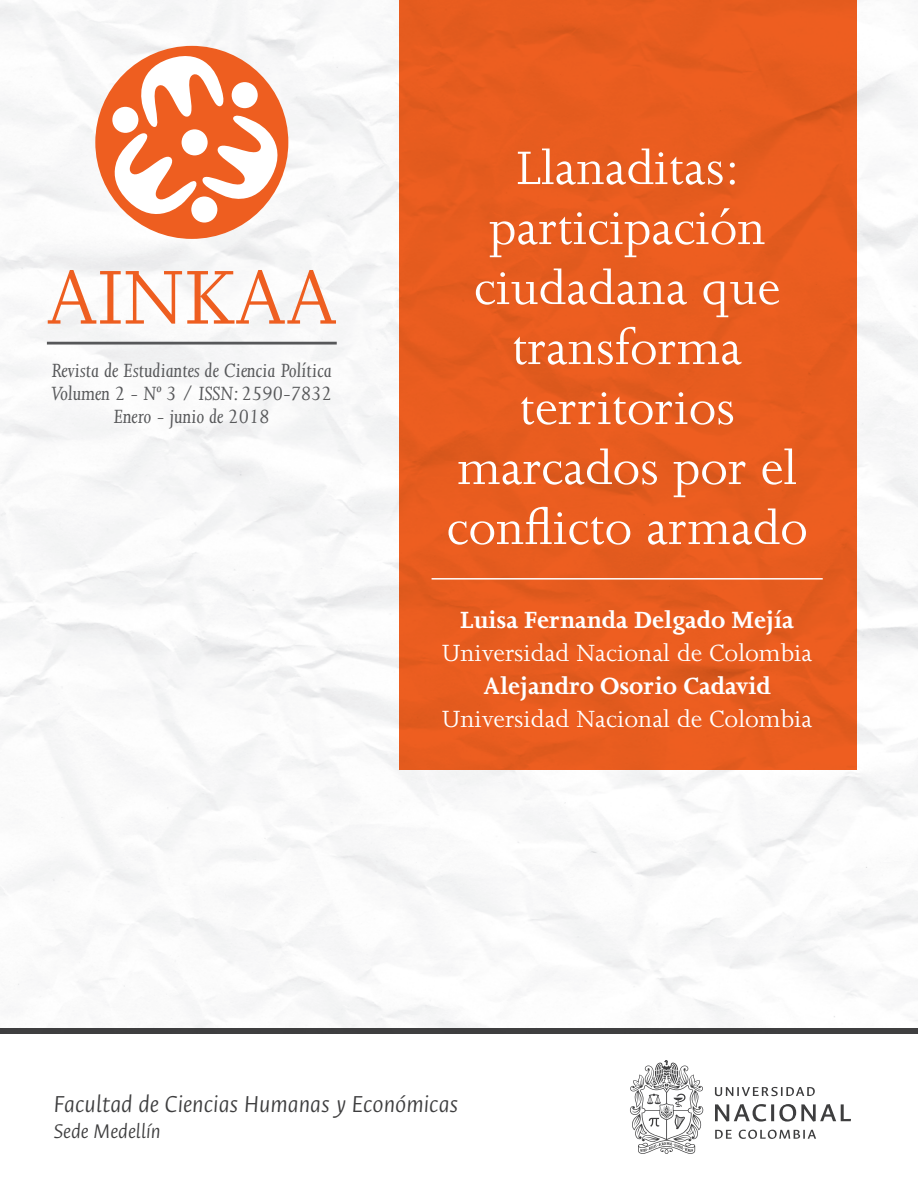
<style>
.page{position:relative;width:918px;height:1188px;background:#fff}
.page>*{position:absolute;margin:0;border:0;box-sizing:border-box;transform-origin:0 0}
.t1{font:87.75px "Joanna MT Std";color:#ee5e20}
.t2{font:54px/60px "Joanna MT Std";color:#fff;text-align:center}
.t3{font:27px "Joanna MT Std";color:#fff}
.t4{font:700 27px "Joanna MT Std";color:#fff}
.t5{font:italic 300 25.95px "Ancizar Sans";color:#3e3e3f}
.t6{font:italic 300 22.2px "Ancizar Sans";color:#3e3e3f}
.t7{font:italic 22.05px/23.4px "Joanna MT Std";color:#57585a;text-align:center}
</style>
<div class="page">
<img style="left:817px;top:0;width:101px;height:1021px">
<img style="left:0;top:516px;width:407px;height:512px">
<img style="left:407px;top:769px;width:410px;height:259px">
<div style="left:95px;top:46px;width:193px;height:193px;background:#ee5e20;border-radius:50%"></div>
<svg style="left:101px;top:47px;width:189px;height:181px"></svg>
<div style="left:112px;top:107px;width:26px;height:26px;background:#fff;border-radius:50%"></div>
<div style="left:232px;top:82px;width:26px;height:26px;background:#fff;border-radius:50%"></div>
<div style="left:182px;top:129px;width:26px;height:26px;background:#fff;border-radius:50%"></div>
<div style="left:191px;top:197px;width:26px;height:26px;background:#fff;border-radius:50%"></div>
<hr style="left:47px;top:342px;width:290px;height:3px;background:#57585a">
<div style="left:0;top:1028px;width:918px;height:6px;background:#3f3f40"></div>
<svg style="left:715px;top:1087px;width:100px;height:9px"></svg>
<svg style="left:715px;top:1104px;width:136px;height:18px"></svg>
<svg style="left:715px;top:1130px;width:17px;height:9px"></svg>
<svg style="left:739px;top:1130px;width:77px;height:9px"></svg>
<svg style="left:630px;top:1060px;width:73px;height:94px"></svg>
<div style="left:399px;top:0;width:458px;height:769px;background:#e85c1f"></div>
<hr style="left:432px;top:578px;width:391px;height:2px;background:#fff">
<h1 class="t1" style="left:46px;top:250px;width:292px">AINKAA</h1>
<p class="t7" style="left:52px;top:358px;width:282px">Revista de Estudiantes de Ciencia Política<br>Volumen 2 - Nº 3 / ISSN: 2590-7832<br>Enero - junio de 2018</p>
<p class="t2" style="left:447px;top:138px;width:363px">Llanaditas: participación ciudadana que transforma territorios marcados por el conflicto armado</p>
<p class="t4" style="left:460px;top:605px;width:335px">Luisa Fernanda Delgado Mejía</p>
<p class="t3" style="left:442px;top:639px;width:372px">Universidad Nacional de Colombia</p>
<p class="t4" style="left:483px;top:671px;width:289px">Alejandro Osorio Cadavid</p>
<p class="t3" style="left:442px;top:705px;width:372px">Universidad Nacional de Colombia</p>
<p class="t5" style="left:54px;top:1090px;width:406px">Facultad de Ciencias Humanas y Económicas</p>
<p class="t6" style="left:54px;top:1120px;width:108px">Sede Medellín</p>
</div>
